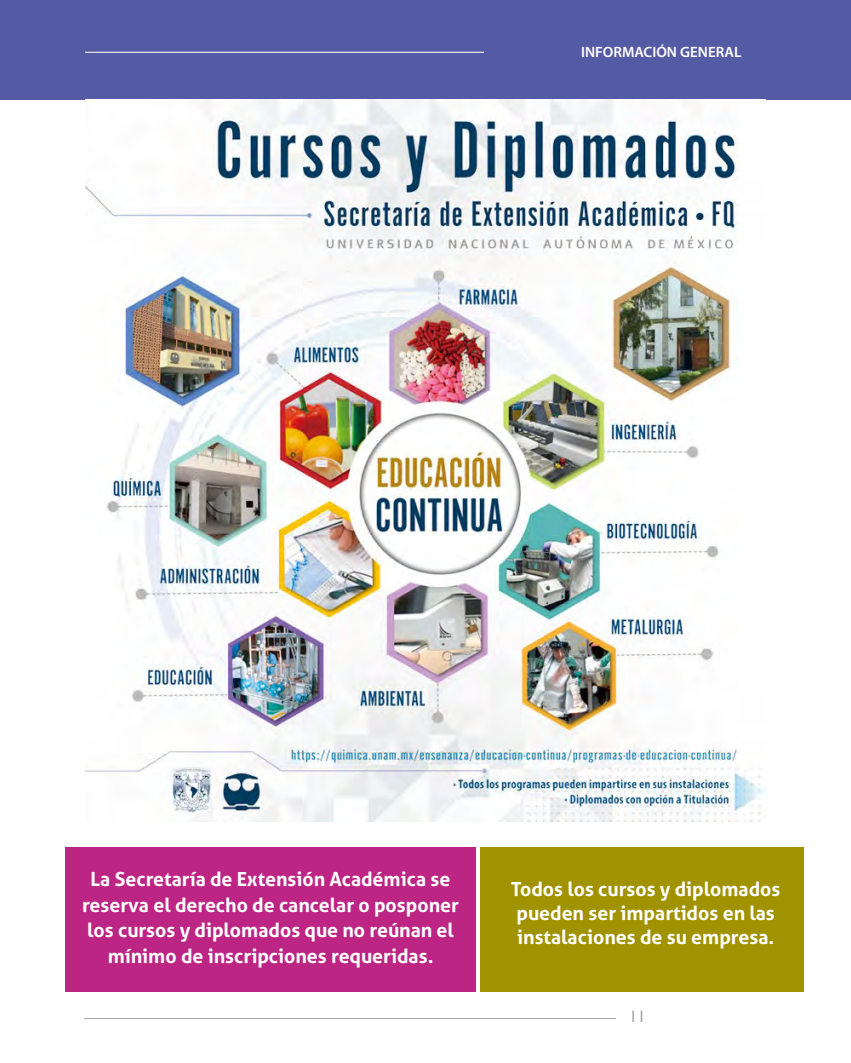
<style>
.page{position:relative;width:851px;height:1063px;background:#fff}
.page>*{position:absolute;margin:0;border:0;box-sizing:border-box;transform-origin:0 0}
.t1{font:700 19.5px/25.5px "Aller";color:#fff}
.t2{font:600 18px "Myriad Pro";color:#fff}
.t3{font:16.5px "Humanist 521 BT";color:#a8a8a7}
.t4{font:600 15px "Myriad Pro";color:#fff}
</style>
<div class="page">
<hr style="left:84px;top:1018px;width:531px;height:1px;background:#a8a8a7">
<div style="left:0;top:0;width:850px;height:100px;background:#555aa4"></div>
<hr style="left:85px;top:52px;width:461px;height:1px;background:#fff">
<div style="left:483px;top:46px;width:258px;height:15px;background:#555aa4"></div>
<div style="left:480px;top:847px;width:323px;height:144px;background:#a19200"></div>
<div style="left:65px;top:847px;width:411px;height:144px;background:#bd2585"></div>
<img style="left:85px;top:100px;width:680px;height:722px">
<p class="t2" style="left:687px;top:42px;width:55px">ÍNDICE</p>
<p class="t4" style="left:581px;top:42px;width:162px">INFORMACIÓN GENERAL</p>
<p class="t1" style="left:82px;top:866px;width:378px;text-align:center">La Secretaría de Extensión Académica se reserva el derecho de cancelar o posponer los cursos y diplomados que no reúnan el mínimo de inscripciones requeridas.</p>
<p class="t1" style="left:511px;top:877px;width:271px;line-height:24px">Todos los cursos y diplomados pueden ser impartidos en las instalaciones de su empresa.</p>
<p class="t3" style="left:629px;top:1006px;width:18px">11</p>
</div>
